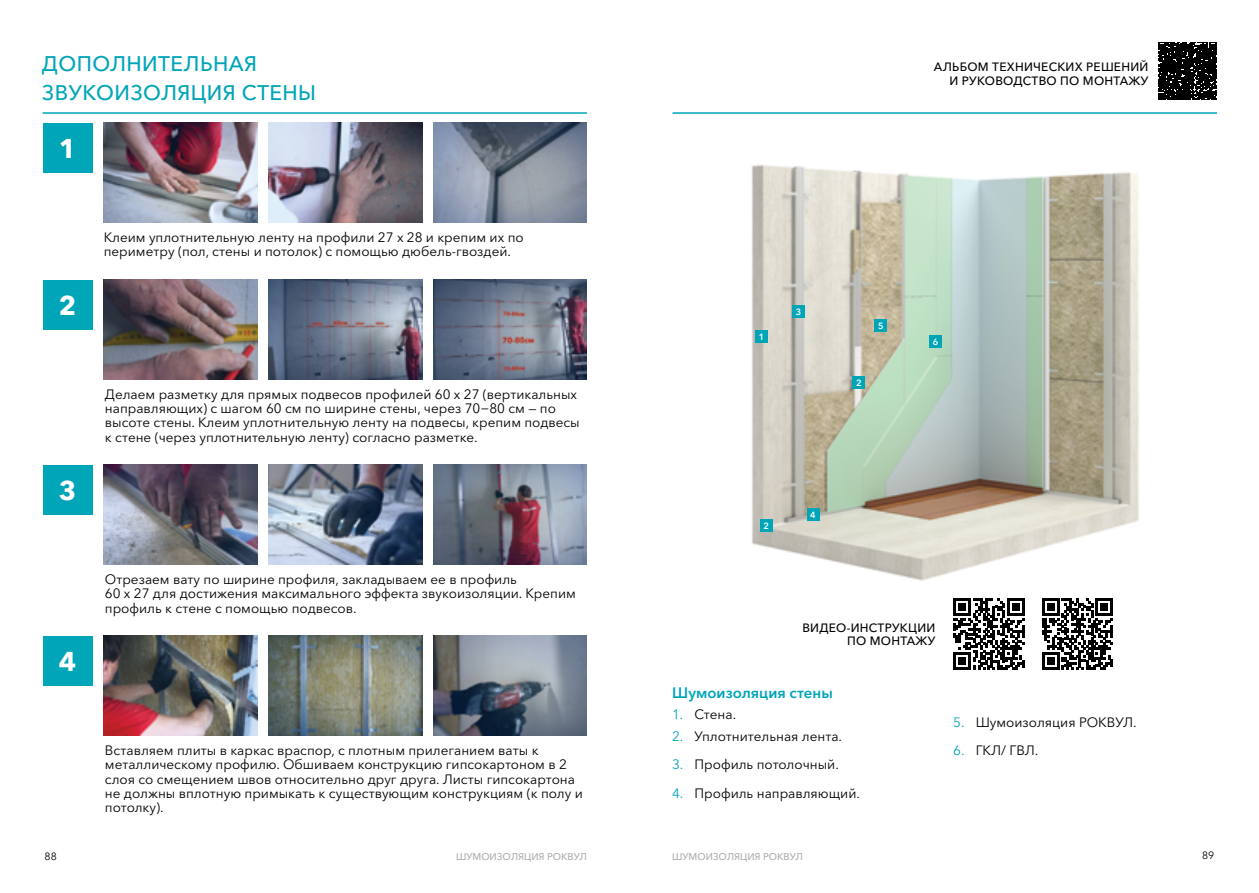
<style>
.page{position:relative;width:1259px;height:893px;background:#fff}
.page>*{position:absolute;margin:0;border:0;box-sizing:border-box;transform-origin:0 0}
.t1{font:700 27px "Avenir Next Cyr";color:#fff}
.t2{font:500 21px/28.5px "Avenir Next Cyr";letter-spacing:.02em;color:#00a5b8}
.t3{font:600 15px "Avenir Next Cyr";color:#00a5b8}
.t4{font:13.5px/14.2px "Avenir Next Cyr";color:#000}
.t5{font:500 12px/14.2px "Avenir Next Cyr";letter-spacing:.02em;color:#000;text-align:right}
.t6{font:10.5px "Avenir Next Cyr";color:#000}
.t7{font:500 9.75px "Avenir Next Cyr";color:#acaeb1}
.t8{font:600 9px "Avenir Next Cyr";color:#fff}
.s1{color:#00a5b8}
</style>
<div class="page">
<hr style="left:43px;top:112px;width:544px;height:2px;background:#00a5b8">
<img style="left:104px;top:123px;width:153px;height:100px">
<img style="left:104px;top:280px;width:153px;height:99px">
<img style="left:104px;top:465px;width:153px;height:100px">
<img style="left:104px;top:636px;width:153px;height:100px">
<img style="left:268px;top:123px;width:154px;height:100px">
<img style="left:268px;top:280px;width:154px;height:99px">
<img style="left:268px;top:465px;width:154px;height:100px">
<img style="left:268px;top:636px;width:154px;height:100px">
<img style="left:433px;top:123px;width:154px;height:100px">
<img style="left:433px;top:280px;width:154px;height:99px">
<img style="left:433px;top:465px;width:154px;height:100px">
<img style="left:433px;top:636px;width:154px;height:100px">
<div style="left:43px;top:123px;width:49px;height:50px;background:#00a5b8"></div>
<div style="left:43px;top:280px;width:49px;height:49px;background:#00a5b8"></div>
<div style="left:43px;top:465px;width:49px;height:50px;background:#00a5b8"></div>
<div style="left:43px;top:636px;width:49px;height:50px;background:#00a5b8"></div>
<img style="left:751px;top:164px;width:388px;height:443px">
<hr style="left:672px;top:112px;width:545px;height:2px;background:#00a5b8">
<div style="left:755px;top:330px;width:13px;height:13px;background:#00a5b8"></div>
<div style="left:760px;top:519px;width:12px;height:13px;background:#00a5b8"></div>
<div style="left:852px;top:376px;width:13px;height:13px;background:#00a5b8"></div>
<div style="left:792px;top:305px;width:13px;height:13px;background:#00a5b8"></div>
<div style="left:806px;top:508px;width:13px;height:13px;background:#00a5b8"></div>
<div style="left:929px;top:335px;width:13px;height:13px;background:#00a5b8"></div>
<div style="left:874px;top:319px;width:13px;height:13px;background:#00a5b8"></div>
<svg style="left:1042px;top:598px;width:70px;height:72px"></svg>
<svg style="left:953px;top:598px;width:71px;height:72px"></svg>
<svg style="left:1158px;top:42px;width:58px;height:58px;background:#141414"></svg>
<h2 class="t2" style="left:42px;top:49px;width:276px">ДОПОЛНИТЕЛЬНАЯ<br>ЗВУКОИЗОЛЯЦИЯ СТЕНЫ</h2>
<h1 class="t1" style="left:59px;top:132px;width:19px">1</h1>
<h1 class="t1" style="left:59px;top:289px;width:19px">2</h1>
<h1 class="t1" style="left:59px;top:474px;width:19px">3</h1>
<h1 class="t1" style="left:59px;top:645px;width:19px">4</h1>
<p class="t4" style="left:104px;top:230px;width:421px">Клеим уплотнительную ленту на профили 27 х 28 и крепим их по периметру (пол, стены и потолок) с помощью дюбель-гвоздей.</p>
<p class="t4" style="left:105px;top:387px;width:476px">Делаем разметку для прямых подвесов профилей 60 х 27 (вертикальных направляющих) с шагом 60 см по ширине стены, через 70−80 см — по высоте стены. Клеим уплотнительную ленту на подвесы, крепим подвесы к стене (через уплотнительную ленту) согласно разметке.</p>
<p class="t4" style="left:105px;top:572px;width:472px">Отрезаем вату по ширине профиля, закладываем ее в профиль<br>60 х 27 для достижения максимального эффекта звукоизоляции. Крепим профиль к стене с помощью подвесов.</p>
<p class="t5" style="left:934px;top:60px;width:216px">АЛЬБОМ ТЕХНИЧЕСКИХ РЕШЕНИЙ<br>И РУКОВОДСТВО ПО МОНТАЖУ</p>
<p class="t8" style="left:758px;top:331px;width:7px">1</p>
<p class="t8" style="left:796px;top:306px;width:7px">3</p>
<p class="t8" style="left:878px;top:320px;width:7px">5</p>
<p class="t8" style="left:856px;top:377px;width:7px">2</p>
<p class="t8" style="left:933px;top:336px;width:7px">6</p>
<p class="t8" style="left:763px;top:520px;width:7px">2</p>
<p class="t8" style="left:810px;top:509px;width:7px">4</p>
<p class="t5" style="left:802px;top:621px;width:134px;line-height:13.5px">ВИДЕО-ИНСТРУКЦИИ<br>ПО МОНТАЖУ</p>
<p class="t3" style="left:672px;top:684px;width:162px">Шумоизоляция стены</p>
<p class="t4" style="left:672px;top:707px;width:66px"><span class="s1">1.</span> Стена.</p>
<p class="t4" style="left:672px;top:729px;width:172px"><span class="s1">2.</span> Уплотнительная лента.</p>
<p class="t4" style="left:672px;top:757px;width:168px"><span class="s1">3.</span> Профиль потолочный.</p>
<p class="t4" style="left:672px;top:786px;width:189px"><span class="s1">4.</span> Профиль направляющий.</p>
<p class="t4" style="left:953px;top:715px;width:185px"><span class="s1">5.</span> Шумоизоляция РОКВУЛ.</p>
<p class="t4" style="left:953px;top:743px;width:87px"><span class="s1">6.</span> ГКЛ/ ГВЛ.</p>
<p class="t4" style="left:105px;top:743px;width:479px">Вставляем плиты в каркас враспор, с плотным прилеганием ваты к металлическому профилю. Обшиваем конструкцию гипсокартоном в 2 слоя со смещением швов относительно друг друга. Листы гипсокартона не должны вплотную примыкать к существующим конструкциям (к полу и потолку).</p>
<p class="t7" style="left:456px;top:850px;width:132px">ШУМОИЗОЛЯЦИЯ РОКВУЛ</p>
<p class="t6" style="left:45px;top:850px;width:14px">88</p>
<p class="t6" style="left:1202px;top:849px;width:14px">89</p>
<p class="t7" style="left:672px;top:850px;width:132px">ШУМОИЗОЛЯЦИЯ РОКВУЛ</p>
</div>
